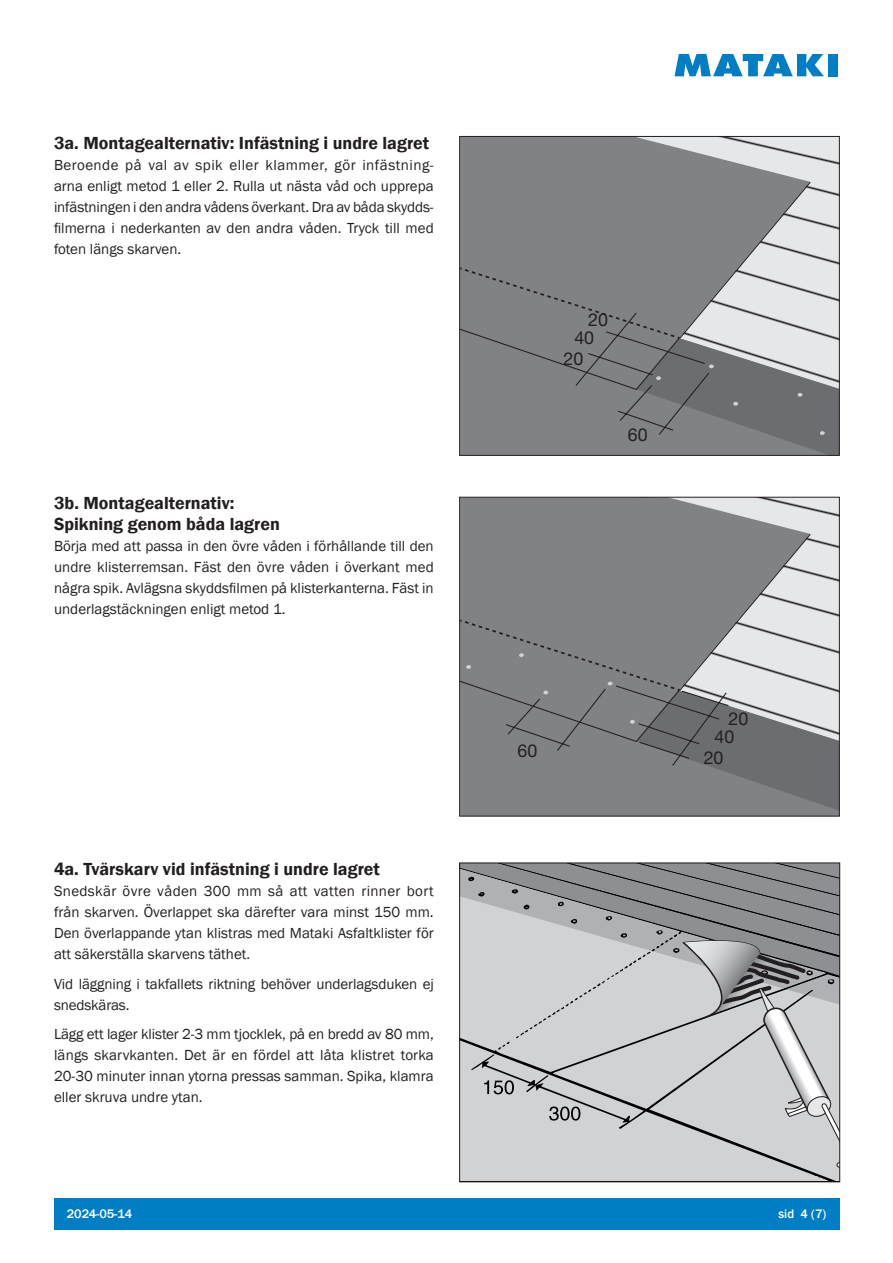
<style>
.page{position:relative;width:893px;height:1263px;background:#fff}
.page>*{position:absolute;margin:0;border:0;box-sizing:border-box;transform-origin:0 0}
.t1{font:600 18px/21px "Franklin Gothic";color:#231f20}
.t2{font:17.85px "Helvetica Neue LT Std";color:#231f20}
.t3{font:17.85px "Helvetica Neue";color:#231f20}
.t4{font:15px/21px "Franklin Gothic";color:#231f20;text-align:justify}
.t5{font:500 12.75px "Franklin Gothic";color:#fff}
</style>
<div class="page">
<div style="left:54px;top:1198px;width:785px;height:32px;background:#007ec5"></div>
<svg style="left:674px;top:54px;width:150px;height:22px"></svg>
<div style="left:828px;top:54px;width:10px;height:22px;background:#007ec5"></div>
<svg style="left:810px;top:138px;width:28px;height:128px;background:#dadbdd"></svg>
<svg style="left:461px;top:138px;width:349px;height:43px;background:#97999b"></svg>
<svg style="left:461px;top:181px;width:351px;height:85px;background:#898a8d"></svg>
<svg style="left:461px;top:266px;width:377px;height:188px;background:#8c8d90"></svg>
<div style="left:459px;top:136px;width:381px;height:320px;border:1px solid #231f20"></div>
<svg style="left:810px;top:499px;width:28px;height:119px;background:#dadadc"></svg>
<svg style="left:461px;top:499px;width:349px;height:34px;background:#939497"></svg>
<svg style="left:461px;top:533px;width:351px;height:85px;background:#898a8d"></svg>
<svg style="left:461px;top:618px;width:377px;height:193px;background:#8b8d90"></svg>
<div style="left:459px;top:497px;width:381px;height:319px;border:1px solid #231f20"></div>
<div style="left:461px;top:1167px;width:367px;height:13px;background:#d1d2d4"></div>
<svg style="left:461px;top:864px;width:377px;height:303px;background:#b7b8ba"></svg>
<div style="left:459px;top:862px;width:381px;height:320px;border:1px solid #231f20"></div>
<p class="t1" style="left:54px;top:132px;width:377px">3a. Montagealternativ: Infästning i undre lagret</p>
<p class="t4" style="left:54px;top:154px;width:381px">Beroende på val av spik eller klammer, gör infästning&shy;arna enligt metod 1 eller 2. Rulla ut nästa våd och upprepa infästningen i den andra vådens överkant. Dra av båda skydds&shy;filmerna i nederkanten av den andra våden. Tryck till med foten längs skarven.</p>
<p class="t1" style="left:54px;top:493px;width:227px">3b. Montagealternativ:<br>Spikning genom båda lagren</p>
<p class="t4" style="left:54px;top:536px;width:381px">Börja med att passa in den övre våden i förhållande till den undre klisterremsan. Fäst den övre våden i överkant med några spik. Avlägsna skyddsfilmen på klisterkanterna. Fäst in underlagstäckningen enligt metod 1.</p>
<p class="t1" style="left:54px;top:859px;width:327px">4a. Tvärskarv vid infästning i undre lagret</p>
<p class="t4" style="left:54px;top:881px;width:381px">Snedskär övre våden 300 mm så att vatten rinner bort från skarven. Överlappet ska därefter vara minst 150 mm.<br>Den överlappande ytan klistras med Mataki Asfaltklister för att säkerställa skarvens täthet.</p>
<p class="t4" style="left:54px;top:973px;width:381px">Vid läggning i takfallets riktning behöver underlagsduken ej snedskäras.</p>
<p class="t4" style="left:54px;top:1024px;width:381px">Lägg ett lager klister 2-3 mm tjocklek, på en bredd av 80 mm, längs skarvkanten. Det är en fördel att låta klistret torka 20-30 minuter innan ytorna pressas samman. Spika, klamra eller skruva undre ytan.</p>
<p class="t2" style="left:588px;top:309px;width:21px">20</p>
<p class="t2" style="left:574px;top:327px;width:21px">40</p>
<p class="t2" style="left:564px;top:348px;width:21px">20</p>
<p class="t2" style="left:628px;top:424px;width:21px">60</p>
<p class="t3" style="left:518px;top:739px;width:21px">60</p>
<p class="t3" style="left:728px;top:708px;width:21px">20</p>
<p class="t3" style="left:714px;top:726px;width:21px">40</p>
<p class="t3" style="left:704px;top:747px;width:21px">20</p>
<p class="t5" style="left:67px;top:1206px;width:67px">2024-05-14</p>
<p class="t5" style="left:778px;top:1206px;width:49px">sid 4 (7)</p>
</div>
